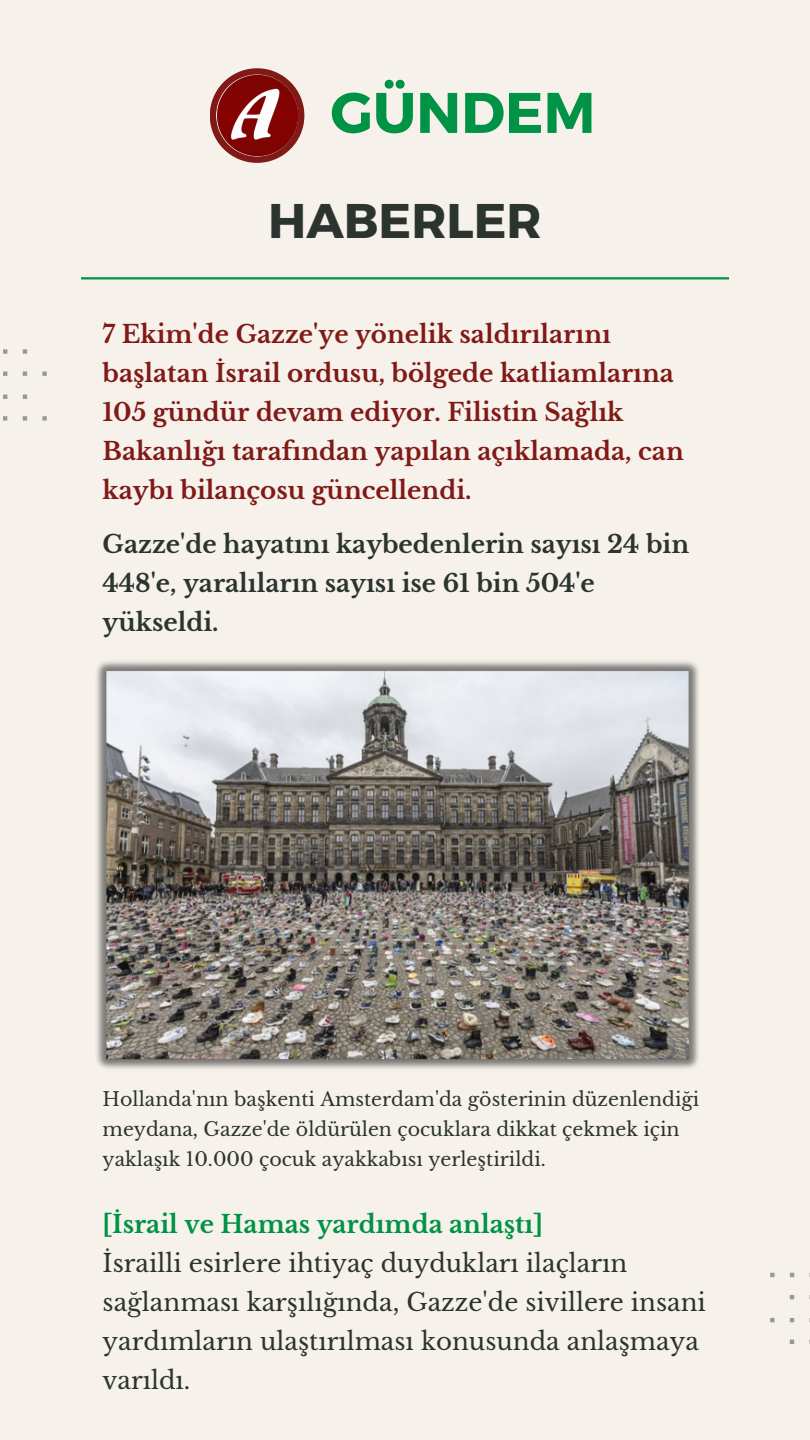
<style>
.page{position:relative;width:810px;height:1440px;background:#f6f2eb}
.page>*{position:absolute;margin:0;border:0;box-sizing:border-box;transform-origin:0 0}
.t1{font:700 57.1px "Montserrat";color:#009245}
.t2{font:700 48.6px "Montserrat";color:#2b342f}
.t3{font:700 24.5px/39px "Libre Baskerville";color:#811a17}
.t4{font:24.5px/39px "Libre Baskerville";color:#2b342f}
.t5{font:700 24.5px/39px "Libre Baskerville";color:#2b342f}
.t6{font:700 24.5px "Libre Baskerville";color:#009245}
.t7{font:19px/30px "Libre Baskerville";color:#2b342f}
</style>
<div class="page">
<hr style="left:81px;top:277px;width:648px;height:2px;background:#009245">
<svg style="left:3px;top:349px;width:44px;height:72px"></svg>
<svg style="left:770px;top:1273px;width:40px;height:71px"></svg>
<svg style="left:210px;top:68px;width:94px;height:95px"></svg>
<img style="left:216px;top:75px;width:82px;height:82px">
<img style="left:96px;top:661px;width:603px;height:408px">
<p class="t1" style="left:330px;top:75px;width:267px">GÜNDEM</p>
<p class="t2" style="left:268px;top:190px;width:275px">HABERLER</p>
<p class="t3" style="left:103px;top:315px;width:583px">7 Ekim'de Gazze'ye yönelik saldırılarını başlatan İsrail ordusu, bölgede katliamlarına 105 gündür devam ediyor. Filistin Sağlık Bakanlığı tarafından yapılan açıklamada, can kaybı bilançosu güncellendi.</p>
<p class="t5" style="left:103px;top:525px;width:588px">Gazze'de hayatını kaybedenlerin sayısı 24 bin<br>448'e, yaralıların sayısı ise 61 bin 504'e yükseldi.</p>
<p class="t7" style="left:103px;top:1084px;width:598px">Hollanda'nın başkenti Amsterdam'da gösterinin düzenlendiği meydana, Gazze'de öldürülen çocuklara dikkat çekmek için yaklaşık 10.000 çocuk ayakkabısı yerleştirildi.</p>
<p class="t6" style="left:103px;top:1209px;width:442px">[İsrail ve Hamas yardımda anlaştı]</p>
<p class="t4" style="left:103px;top:1243px;width:605px">İsrailli esirlere ihtiyaç duydukları ilaçların sağlanması karşılığında, Gazze'de sivillere insani yardımların ulaştırılması konusunda anlaşmaya varıldı.</p>
</div>
